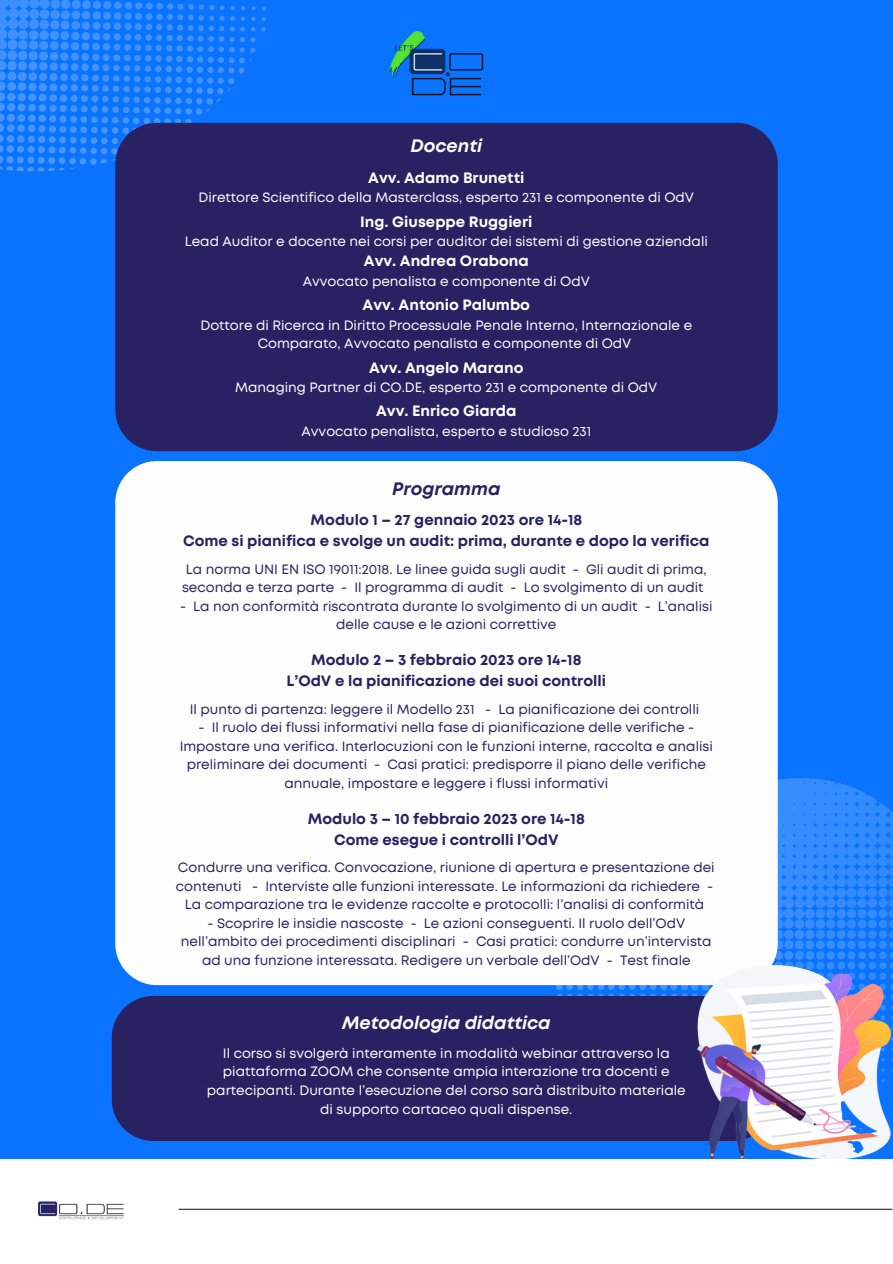
<style>
.page{position:relative;width:893px;height:1264px;background:#fff}
.page>*{position:absolute;margin:0;border:0;box-sizing:border-box;transform-origin:0 0}
.t1{font:italic 700 18px "Mont";color:#fff}
.t2{font:italic 700 18px "Mont";color:#282262}
.t3{font:700 15px/21px "Mont";color:#282262;text-align:center}
.t4{font:700 15px "Mont";color:#fff}
.t5{font:13.5px/18.5px "Mont";color:#282262;text-align:center}
.t6{font:13.5px/18.8px "Mont";color:#fff;text-align:center}
</style>
<div class="page">
<div style="left:0;top:0;width:892px;height:1262px;background:#0a73ff"></div>
<div style="left:0;top:1159px;width:892px;height:103px;background:#fff"></div>
<hr style="left:179px;top:1208px;width:713px;height:1px;background:#282262">
<img style="left:38px;top:1201px;width:86px;height:18px">
<img style="left:389px;top:30px;width:95px;height:66px">
<svg style="left:537px;top:760px;width:355px;height:235px;fill:#328aff"></svg>
<svg style="left:0;top:0;width:280px;height:172px"></svg>
<div style="left:115px;top:123px;width:662px;height:328px;background:#282262"></div>
<div style="left:115px;top:461px;width:662px;height:524px;background:#fdfdfd"></div>
<div style="left:708px;top:965px;width:131px;height:69px;background:#f6f7f9;border-radius:50%"></div>
<div style="left:112px;top:995px;width:549px;height:145px;background:#282262"></div>
<img style="left:661px;top:974px;width:231px;height:184px">
<h1 class="t1" style="left:410px;top:139px;width:73px">Docenti</h1>
<p class="t4" style="left:368px;top:172px;width:158px">Avv. Adamo Brunetti</p>
<p class="t6" style="left:198px;top:189px;width:497px">Direttore Scientifico della Masterclass, esperto 231 e componente di OdV</p>
<p class="t4" style="left:360px;top:216px;width:174px">Ing. Giuseppe Ruggieri</p>
<p class="t6" style="left:185px;top:233px;width:524px">Lead Auditor e docente nei corsi per auditor dei sistemi di gestione aziendali</p>
<p class="t4" style="left:364px;top:255px;width:166px">Avv. Andrea Orabona</p>
<p class="t6" style="left:303px;top:273px;width:289px">Avvocato penalista e componente di OdV</p>
<p class="t4" style="left:362px;top:299px;width:169px">Avv. Antonio Palumbo</p>
<p class="t6" style="left:200px;top:316px;width:493px">Dottore di Ricerca in Diritto Processuale Penale Interno, Internazionale e<br>Comparato, Avvocato penalista e componente di OdV</p>
<p class="t4" style="left:369px;top:361px;width:156px">Avv. Angelo Marano</p>
<p class="t6" style="left:235px;top:379px;width:423px">Managing Partner di CO.DE, esperto 231 e componente di OdV</p>
<p class="t4" style="left:376px;top:405px;width:142px">Avv. Enrico Giarda</p>
<p class="t6" style="left:301px;top:422px;width:291px">Avvocato penalista, esperto e studioso 231</p>
<h1 class="t2" style="left:392px;top:482px;width:110px">Programma</h1>
<p class="t3" style="left:183px;top:510px;width:528px">Modulo 1 – 27 gennaio 2023 ore 14-18<br>Come si pianifica e svolge un audit: prima, durante e dopo la verifica</p>
<p class="t5" style="left:182px;top:561px;width:526px;text-align:left">La norma UNI EN ISO 19011:2018. Le linee guida sugli audit - Gli audit di prima, seconda e terza parte - Il programma di audit - Lo svolgimento di un audit</p>
<p class="t5" style="left:180px;top:597px;width:534px">- La non conformità riscontrata durante lo svolgimento di un audit - L’analisi delle cause e le azioni correttive</p>
<p class="t3" style="left:286px;top:650px;width:321px">Modulo 2 – 3 febbraio 2023 ore 14-18<br>L’OdV e la pianificazione dei suoi controlli</p>
<p class="t5" style="left:190px;top:700px;width:511px">Il punto di partenza: leggere il Modello 231 - La pianificazione dei controlli</p>
<p class="t5" style="left:180px;top:719px;width:535px">- Il ruolo dei flussi informativi nella fase di pianificazione delle verifiche - Impostare una verifica. Interlocuzioni con le funzioni interne, raccolta e analisi preliminare dei documenti - Casi pratici: predisporre il piano delle verifiche annuale, impostare e leggere i flussi informativi</p>
<p class="t3" style="left:308px;top:809px;width:278px">Modulo 3 – 10 febbraio 2023 ore 14-18<br>Come esegue i controlli l’OdV</p>
<p class="t5" style="left:176px;top:859px;width:540px">Condurre una verifica. Convocazione, riunione di apertura e presentazione dei contenuti - Interviste alle funzioni interessate. Le informazioni da richiedere -<br>La comparazione tra le evidenze raccolte e protocolli: l’analisi di conformità</p>
<p class="t5" style="left:181px;top:914px;width:532px">- Scoprire le insidie nascoste - Le azioni conseguenti. Il ruolo dell’OdV nell’ambito dei procedimenti disciplinari - Casi pratici: condurre un’intervista ad una funzione interessata. Redigere un verbale dell’OdV - Test finale</p>
<h1 class="t1" style="left:342px;top:1015px;width:210px">Metodologia didattica</h1>
<p class="t6" style="left:207px;top:1044px;width:480px">Il corso si svolgerà interamente in modalità webinar attraverso la piattaforma ZOOM che consente ampia interazione tra docenti e partecipanti. Durante l’esecuzione del corso sarà distribuito materiale di supporto cartaceo quali dispense.</p>
</div>
